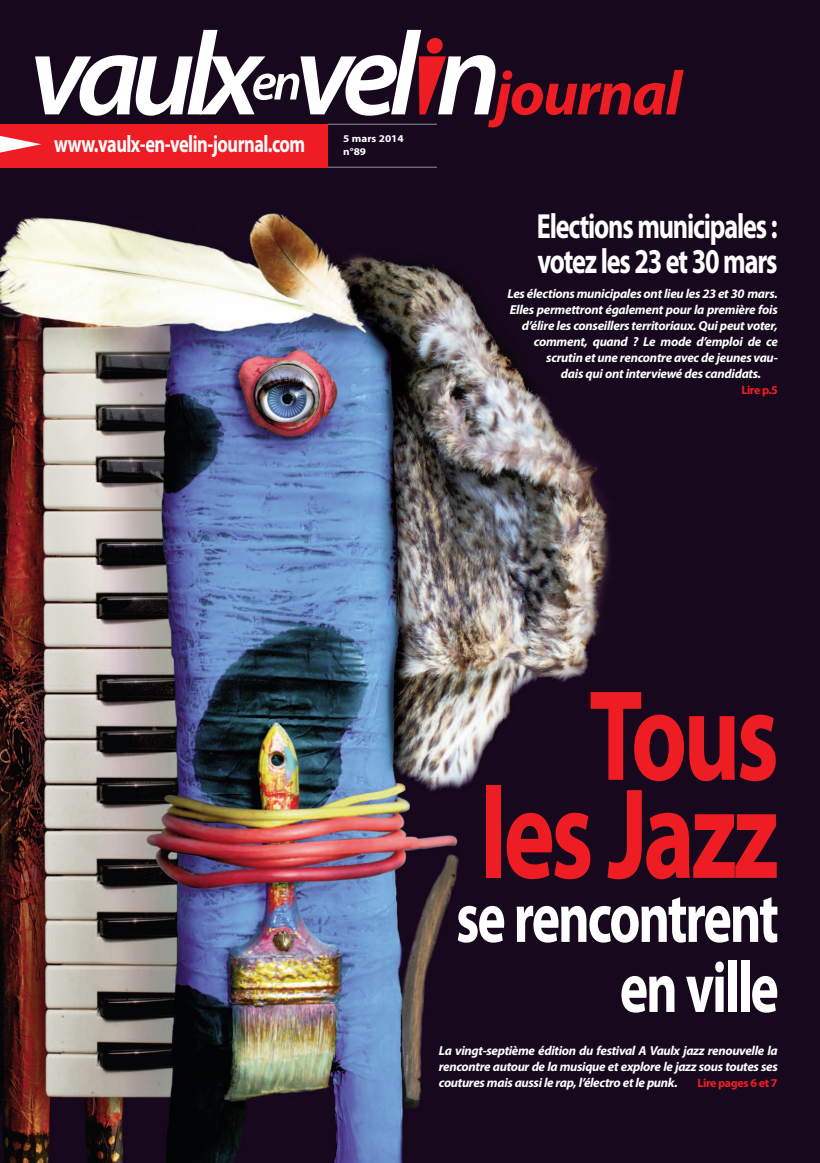
<style>
.page{position:relative;width:820px;height:1163px;background:#fff}
.page>*{position:absolute;margin:0;border:0;box-sizing:border-box;transform-origin:0 0}
.t1{font:700 130px/98px "Myriad Pro";letter-spacing:-.04em;color:#ee1d23;text-align:right;scale:.75 1}
.t2{font:700 72px/70px "Myriad Pro";letter-spacing:-.04em;color:#fff;text-align:right;scale:.75 1}
.t3{font:700 35px/35px "Myriad Pro";letter-spacing:-.045em;color:#fff;scale:.75 1}
.t4{font:700 24px "Myriad Pro";letter-spacing:-.03em;color:#fff;scale:.76 1}
.t5{font:italic 700 13px/16px "Myriad Pro";letter-spacing:-.02em;color:#fff;text-align:justify}
.t6{font:700 12px "Myriad Pro";letter-spacing:-.035em;color:#ee1d23}
.t7{font:700 10.4px/13px "Myriad Pro";color:#fff;scale:1.08 1}
</style>
<div class="page">
<img style="left:0;top:0;width:819px;height:1162px">
<div style="left:0;top:124px;width:327px;height:43px;background:#ee1d23"></div>
<hr style="left:327px;top:167px;width:110px;height:1px;background:#939598">
<svg style="left:35px;top:30px;width:648px;height:97px"></svg>
<h3 class="t4" style="left:54px;top:135px;width:332px">www.vaulx-en-velin-journal.com</h3>
<p class="t7" style="left:343px;top:133px;width:57px">5 mars 2014 n°89</p>
<h3 class="t3" style="left:536px;top:212px;width:322px">Elections municipales : votez les 23 et 30 mars</h3>
<p class="t5" style="left:507px;top:286px;width:272px">Les élections municipales ont lieu les 23 et 30 mars.</p>
<p class="t5" style="left:509px;top:302px;width:269px">Elles permettront également pour la première fois</p>
<p class="t5" style="left:521px;top:318px;width:257px">d’élire les conseillers territoriaux. Qui peut voter,</p>
<p class="t5" style="left:533px;top:334px;width:245px">comment, quand ? Le mode d’emploi de ce</p>
<p class="t5" style="left:546px;top:350px;width:233px">scrutin et une rencontre avec de jeunes vau-</p>
<p class="t5" style="left:560px;top:366px;width:202px">dais qui ont interviewé des candidats.</p>
<p class="t6" style="left:741px;top:385px;width:38px">Lire p.5</p>
<h1 class="t1" style="left:480px;top:697px;width:399px">Tous les Jazz</h1>
<h2 class="t2" style="left:456px;top:888px;width:432px">se rencontrent en ville</h2>
<p class="t5" style="left:438px;top:1043px;width:340px">La vingt-septième édition du festival A Vaulx jazz renouvelle la rencontre autour de la musique et explore le jazz sous toutes ses coutures mais aussi le rap, l’électro et le punk.</p>
<p class="t6" style="left:697px;top:1077px;width:82px">Lire pages 6 et 7</p>
</div>
